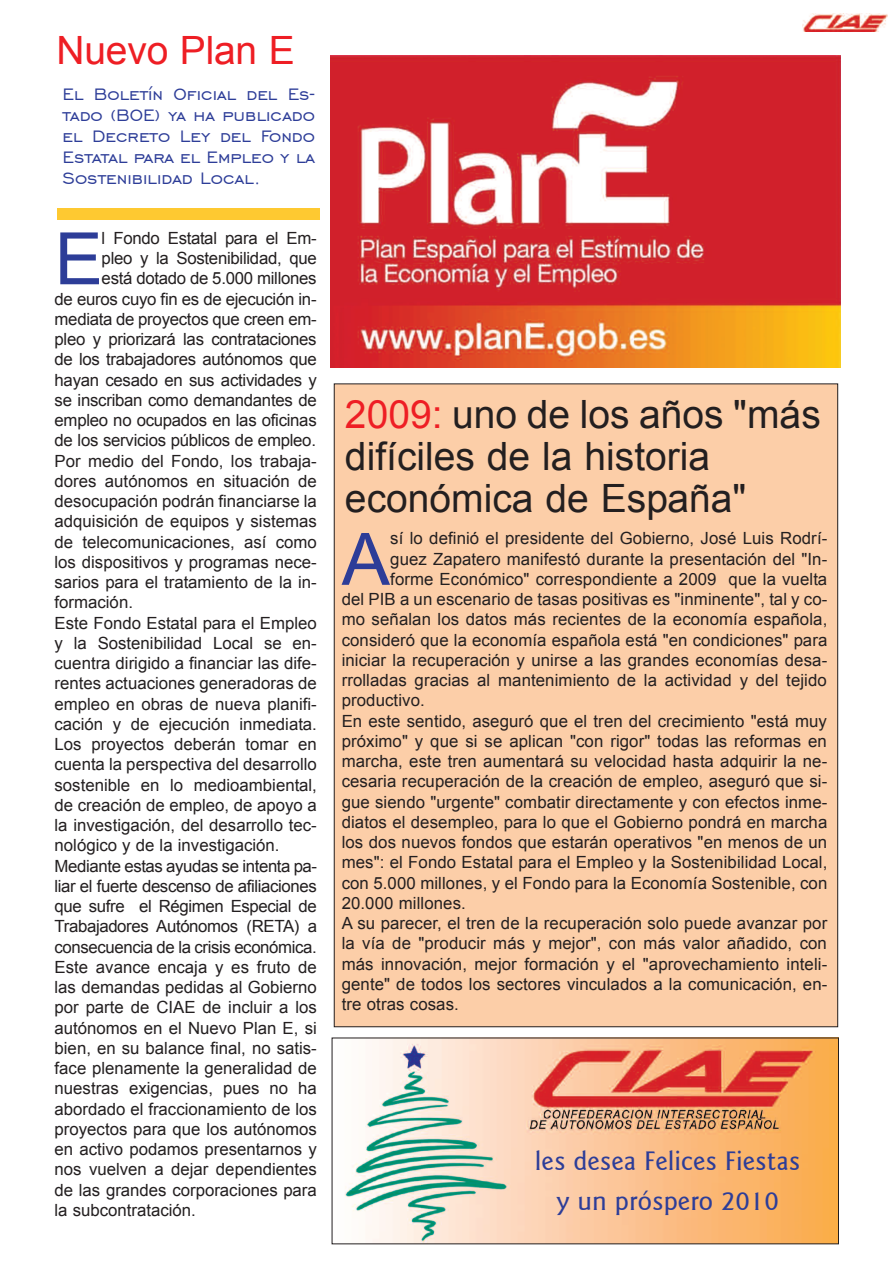
<style>
.page{position:relative;width:893px;height:1263px;background:#fff}
.page>*{position:absolute;margin:0;border:0;box-sizing:border-box;transform-origin:0 0}
.t1{font:72.45px "Arial";color:#2d3d98}
.t2{font:39px/42px "Arial";color:#231f20}
.t3{font:39px "Arial";letter-spacing:-.005em;color:#ee1e24}
.t4{font:500 27px/40.5px "Goudy Sans IT Cby BT";color:#2d3d98;text-align:center}
.t5{font:21px/21px "Engravers Gothic BT";color:#2d3d98;text-align:justify}
.t6{font:16.8px "Arial";color:#231f20}
.t7{font:16.8px "Arial";letter-spacing:-.02em;color:#231f20}
.s1{color:#ee1e24}
</style>
<div class="page">
<img style="left:331px;top:56px;width:509px;height:312px">
<div style="left:57px;top:208px;width:263px;height:11px;background:#fec931"></div>
<img style="left:803px;top:13px;width:85px;height:18px">
<img style="left:345px;top:1039px;width:492px;height:203px">
<div style="left:334px;top:384px;width:504px;height:643px;background:#fccea8"></div>
<h2 class="t3" style="left:57px;top:29px;width:240px">Nuevo Plan E</h2>
<p class="t5" style="left:63px;top:83px;width:254px">El Boletín Oficial del Es&shy;tado (BOE) ya ha publicado el Decreto Ley del Fondo Estatal para el Empleo y la Sostenibilidad Local.</p>
<h1 class="t1" style="left:55px;top:219px;width:50px">E</h1>
<p class="t6" style="left:102px;top:229px;width:217px">l Fondo Estatal para el Em-</p>
<p class="t6" style="left:102px;top:249px;width:217px">pleo y la Sostenibilidad, que</p>
<p class="t6" style="left:102px;top:269px;width:217px">está dotado de 5.000 millones</p>
<p class="t6" style="left:55px;top:289px;width:264px">de euros cuyo fin es de ejecución in-</p>
<p class="t6" style="left:55px;top:310px;width:264px">mediata de proyectos que creen em-</p>
<p class="t6" style="left:55px;top:330px;width:264px">pleo y priorizará las contrataciones</p>
<p class="t6" style="left:55px;top:350px;width:264px">de los trabajadores autónomos que</p>
<p class="t6" style="left:55px;top:370px;width:264px">hayan cesado en sus actividades y</p>
<p class="t6" style="left:55px;top:391px;width:264px">se inscriban como demandantes de</p>
<p class="t6" style="left:55px;top:411px;width:264px">empleo no ocupados en las oficinas</p>
<p class="t6" style="left:55px;top:431px;width:263px">de los servicios públicos de empleo.</p>
<p class="t6" style="left:55px;top:451px;width:264px">Por medio del Fondo, los trabaja-</p>
<p class="t6" style="left:55px;top:472px;width:264px">dores autónomos en situación de</p>
<p class="t6" style="left:55px;top:492px;width:264px">desocupación podrán financiarse la</p>
<p class="t6" style="left:55px;top:512px;width:264px">adquisición de equipos y sistemas</p>
<p class="t6" style="left:55px;top:532px;width:264px">de telecomunicaciones, así como</p>
<p class="t6" style="left:55px;top:553px;width:264px">los dispositivos y programas nece-</p>
<p class="t6" style="left:55px;top:573px;width:264px">sarios para el tratamiento de la in-</p>
<p class="t6" style="left:55px;top:593px;width:80px">formación.</p>
<p class="t6" style="left:55px;top:613px;width:264px">Este Fondo Estatal para el Empleo</p>
<p class="t6" style="left:55px;top:634px;width:264px">y la Sostenibilidad Local se en-</p>
<p class="t6" style="left:55px;top:654px;width:264px">cuentra dirigido a financiar las dife-</p>
<p class="t6" style="left:55px;top:674px;width:264px">rentes actuaciones generadoras de</p>
<p class="t6" style="left:55px;top:694px;width:264px">empleo en obras de nueva planifi-</p>
<p class="t6" style="left:55px;top:715px;width:264px">cación y de ejecución inmediata.</p>
<p class="t6" style="left:55px;top:735px;width:264px">Los proyectos deberán tomar en</p>
<p class="t6" style="left:55px;top:755px;width:264px">cuenta la perspectiva del desarrollo</p>
<p class="t6" style="left:55px;top:775px;width:264px">sostenible en lo medioambiental,</p>
<p class="t6" style="left:55px;top:796px;width:264px">de creación de empleo, de apoyo a</p>
<p class="t6" style="left:55px;top:816px;width:264px">la investigación, del desarrollo tec-</p>
<p class="t6" style="left:55px;top:836px;width:227px">nológico y de la investigación.</p>
<p class="t7" style="left:55px;top:856px;width:264px">Mediante estas ayudas se intenta pa-</p>
<p class="t7" style="left:55px;top:877px;width:264px">liar el fuerte descenso de afiliaciones</p>
<p class="t7" style="left:55px;top:897px;width:264px">que sufre el Régimen Especial de</p>
<p class="t7" style="left:55px;top:917px;width:264px">Trabajadores Autónomos (RETA) a</p>
<p class="t7" style="left:55px;top:937px;width:264px">consecuencia de la crisis económica.</p>
<p class="t6" style="left:55px;top:958px;width:264px">Este avance encaja y es fruto de</p>
<p class="t6" style="left:55px;top:978px;width:264px">las demandas pedidas al Gobierno</p>
<p class="t6" style="left:55px;top:998px;width:264px">por parte de CIAE de incluir a los</p>
<p class="t6" style="left:55px;top:1018px;width:264px">autónomos en el Nuevo Plan E, si</p>
<p class="t6" style="left:55px;top:1039px;width:264px">bien, en su balance final, no satis-</p>
<p class="t6" style="left:55px;top:1059px;width:264px">face plenamente la generalidad de</p>
<p class="t6" style="left:55px;top:1079px;width:264px">nuestras exigencias, pues no ha</p>
<p class="t6" style="left:55px;top:1099px;width:264px">abordado el fraccionamiento de los</p>
<p class="t6" style="left:55px;top:1120px;width:264px">proyectos para que los autónomos</p>
<p class="t6" style="left:55px;top:1140px;width:264px">en activo podamos presentarnos y</p>
<p class="t6" style="left:55px;top:1160px;width:264px">nos vuelven a dejar dependientes</p>
<p class="t6" style="left:55px;top:1180px;width:264px">de las grandes corporaciones para</p>
<p class="t6" style="left:55px;top:1201px;width:143px">la subcontratación.</p>
<h2 class="t2" style="left:345px;top:393px;width:477px"><span class="s1">2009:</span> uno de los años "más difíciles de la historia económica de España"</h2>
<h1 class="t1" style="left:342px;top:519px;width:50px">A</h1>
<p class="t6" style="left:390px;top:529px;width:439px">sí lo definió el presidente del Gobierno, José Luis Rodrí-</p>
<p class="t6" style="left:390px;top:549px;width:439px">guez Zapatero manifestó durante la presentación del "In-</p>
<p class="t6" style="left:390px;top:570px;width:438px">forme Económico" correspondiente a 2009 que la vuelta</p>
<p class="t6" style="left:342px;top:590px;width:487px">del PIB a un escenario de tasas positivas es "inminente", tal y co-</p>
<p class="t6" style="left:342px;top:610px;width:487px">mo señalan los datos más recientes de la economía española,</p>
<p class="t6" style="left:342px;top:630px;width:487px">consideró que la economía española está "en condiciones" para</p>
<p class="t6" style="left:342px;top:651px;width:487px">iniciar la recuperación y unirse a las grandes economías desa-</p>
<p class="t6" style="left:342px;top:671px;width:487px">rrolladas gracias al mantenimiento de la actividad y del tejido</p>
<p class="t6" style="left:342px;top:691px;width:85px">productivo.</p>
<p class="t6" style="left:342px;top:711px;width:487px">En este sentido, aseguró que el tren del crecimiento "está muy</p>
<p class="t6" style="left:342px;top:732px;width:487px">próximo" y que si se aplican "con rigor" todas las reformas en</p>
<p class="t6" style="left:342px;top:752px;width:487px">marcha, este tren aumentará su velocidad hasta adquirir la ne-</p>
<p class="t6" style="left:342px;top:772px;width:487px">cesaria recuperación de la creación de empleo, aseguró que si-</p>
<p class="t6" style="left:342px;top:792px;width:487px">gue siendo "urgente" combatir directamente y con efectos inme-</p>
<p class="t6" style="left:342px;top:813px;width:487px">diatos el desempleo, para lo que el Gobierno pondrá en marcha</p>
<p class="t6" style="left:342px;top:833px;width:487px">los dos nuevos fondos que estarán operativos "en menos de un</p>
<p class="t6" style="left:342px;top:853px;width:487px">mes": el Fondo Estatal para el Empleo y la Sostenibilidad Local,</p>
<p class="t6" style="left:342px;top:873px;width:487px">con 5.000 millones, y el Fondo para la Economía Sostenible, con</p>
<p class="t6" style="left:342px;top:894px;width:126px">20.000 millones.</p>
<p class="t6" style="left:342px;top:914px;width:487px">A su parecer, el tren de la recuperación solo puede avanzar por</p>
<p class="t6" style="left:342px;top:934px;width:487px">la vía de "producir más y mejor", con más valor añadido, con</p>
<p class="t6" style="left:342px;top:954px;width:487px">más innovación, mejor formación y el "aprovechamiento inteli-</p>
<p class="t6" style="left:342px;top:975px;width:487px">gente" de todos los sectores vinculados a la comunicación, en-</p>
<p class="t6" style="left:342px;top:995px;width:119px">tre otras cosas.</p>
<h3 class="t4" style="left:535px;top:1140px;width:267px">les desea Felices Fiestas y un próspero 2010</h3>
</div>
